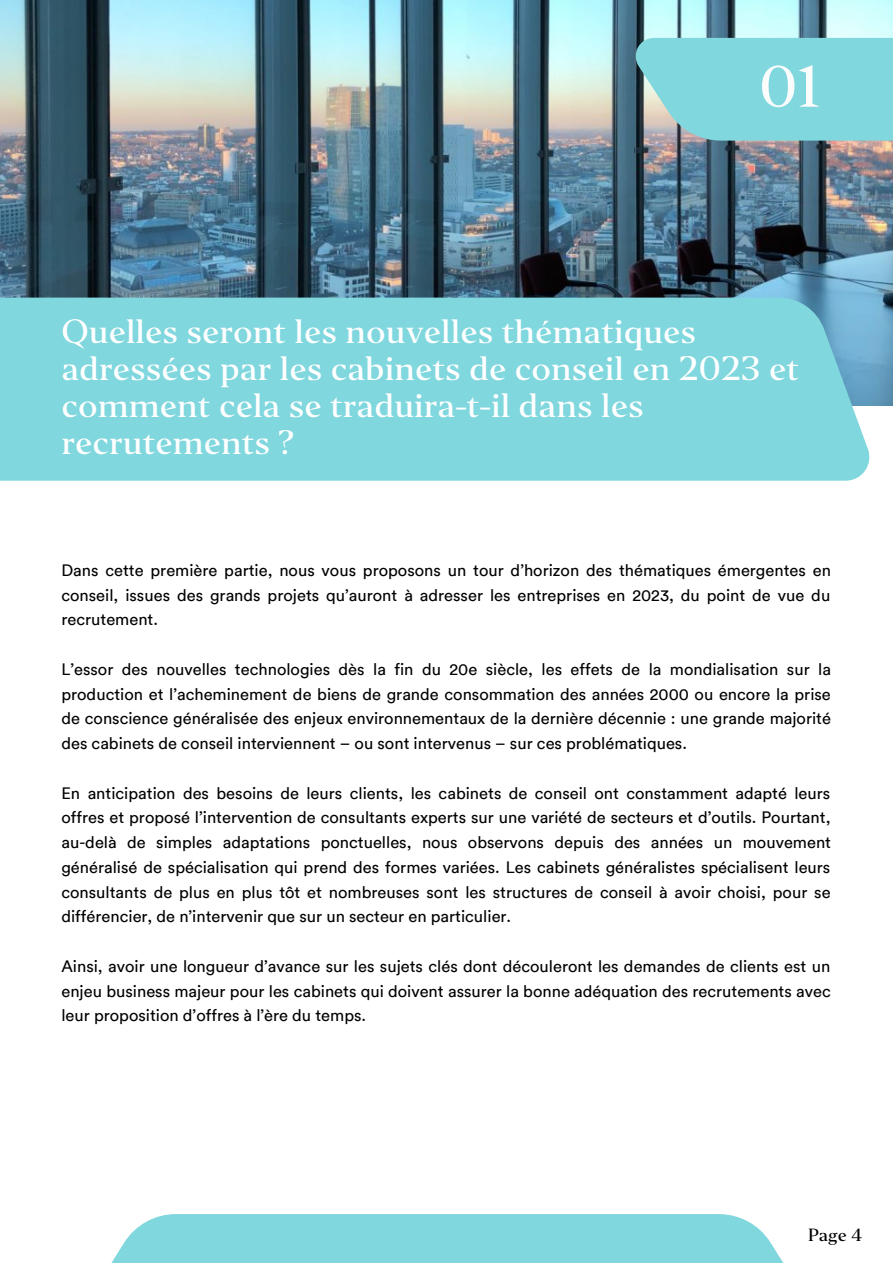
<style>
.page{position:relative;width:893px;height:1264px;background:#fff}
.page>*{position:absolute;margin:0;border:0;box-sizing:border-box;transform-origin:0 0}
.t1{font:500 54.3px "Editor";color:#fbfdfd}
.t2{font:500 31.5px/37px "Editor";color:#fff}
.t3{font:16.5px/24.8px "Circular";color:#000;text-align:justify}
.t4{font:500 16.5px "Editor";color:#000}
</style>
<div class="page">
<img style="left:0;top:0;width:892px;height:405px">
<div style="left:0;top:297px;width:870px;height:183px;background:#80d7de"></div>
<div style="left:634px;top:38px;width:258px;height:103px;background:#80d7de"></div>
<div style="left:89px;top:1213px;width:716px;height:49px;background:#80d7de"></div>
<h1 class="t1" style="left:758px;top:52px;width:62px">01</h1>
<h2 class="t2" style="left:61px;top:313px;width:739px">Quelles seront les nouvelles thématiques adressées par les cabinets de conseil en 2023 et comment cela se traduira-t-il dans les recrutements ?</h2>
<p class="t3" style="left:61px;top:557px;width:771px">Dans cette première partie, nous vous proposons un tour d’horizon des thématiques émergentes en conseil, issues des grands projets qu’auront à adresser les entreprises en 2023, du point de vue du recrutement.</p>
<p class="t3" style="left:61px;top:656px;width:771px">L’essor des nouvelles technologies dès la fin du 20e siècle, les effets de la mondialisation sur la production et l’acheminement de biens de grande consommation des années 2000 ou encore la prise de conscience généralisée des enjeux environnementaux de la dernière décennie : une grande majorité des cabinets de conseil interviennent – ou sont intervenus – sur ces problématiques.</p>
<p class="t3" style="left:61px;top:780px;width:771px">En anticipation des besoins de leurs clients, les cabinets de conseil ont constamment adapté leurs offres et proposé l’intervention de consultants experts sur une variété de secteurs et d’outils. Pourtant, au-delà de simples adaptations ponctuelles, nous observons depuis des années un mouvement généralisé de spécialisation qui prend des formes variées. Les cabinets généralistes spécialisent leurs consultants de plus en plus tôt et nombreuses sont les structures de conseil à avoir choisi, pour se différencier, de n’intervenir que sur un secteur en particulier.</p>
<p class="t3" style="left:61px;top:953px;width:770px">Ainsi, avoir une longueur d’avance sur les sujets clés dont découleront les demandes de clients est un enjeu business majeur pour les cabinets qui doivent assurer la bonne adéquation des recrutements avec leur proposition d’offres à l’ère du temps.</p>
<p class="t4" style="left:808px;top:1224px;width:56px">Page 4</p>
</div>
